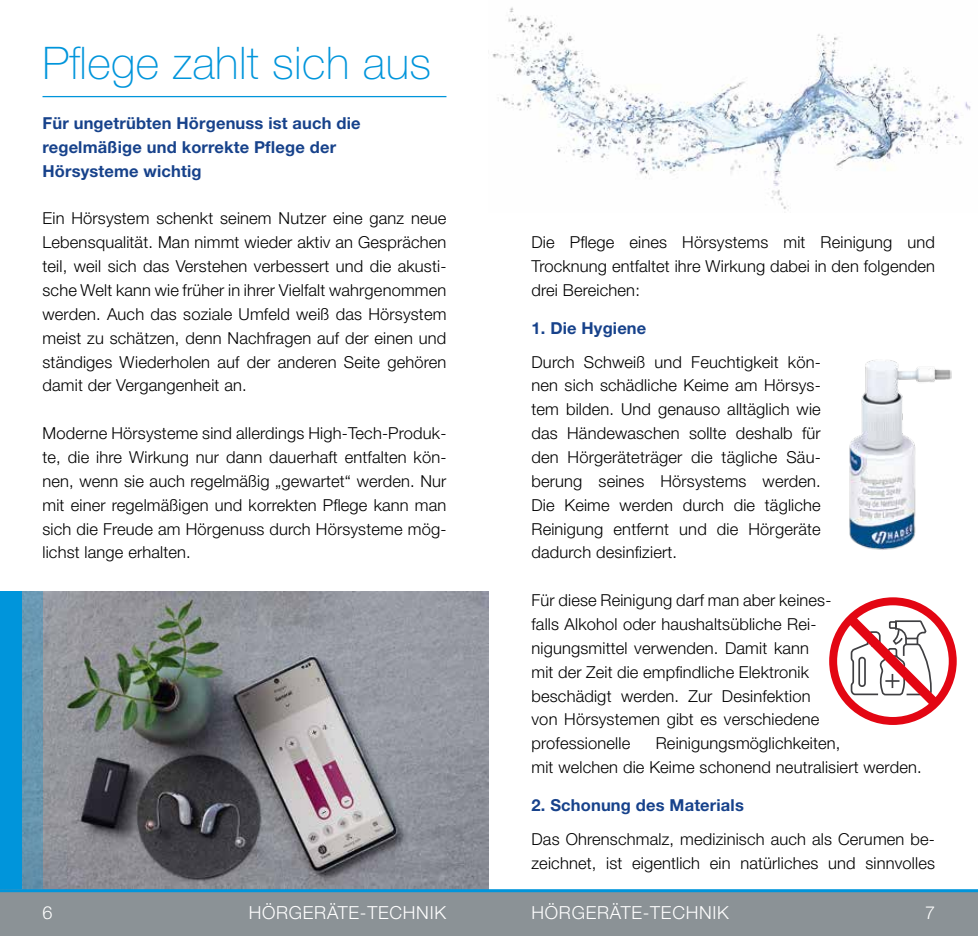
<style>
.page{position:relative;width:978px;height:936px;background:#fff}
.page>*{position:absolute;margin:0;border:0;box-sizing:border-box;transform-origin:0 0}
.t1{font:100 45px "Helvetica Neue LT Std";letter-spacing:.01em;color:#0095db}
.t2{font:300 18px "Helvetica Neue LT Std";letter-spacing:.04em;color:#fff}
.t3{font:300 16.5px/23.9px "Helvetica Neue LT Std";letter-spacing:.01em;color:#000;text-align:justify}
.t4{font:700 16.5px/23.9px "Helvetica Neue LT Std";letter-spacing:.01em;color:#17428b}
</style>
<div class="page">
<hr style="left:43px;top:96px;width:403px;height:1px;background:#0095db">
<svg style="left:829px;top:597px;width:128px;height:128px"></svg>
<img style="left:849px;top:360px;width:103px;height:190px">
<img style="left:43px;top:591px;width:446px;height:298px">
<div style="left:0;top:591px;width:21px;height:298px;background:#0095db"></div>
<div style="left:21px;top:591px;width:22px;height:298px;background:#6997af"></div>
<img style="left:492px;top:7px;width:479px;height:202px">
<div style="left:0;top:890px;width:978px;height:45px;background:#8b9296"></div>
<hr style="left:0;top:889px;width:978px;height:3px;background:#0095db">
<h1 class="t1" style="left:43px;top:37px;width:390px">Pflege zahlt sich aus</h1>
<p class="t4" style="left:43px;top:111px;width:320px">Für ungetrübten Hörgenuss ist auch die regelmäßige und korrekte Pflege der<br>Hörsysteme wichtig</p>
<p class="t3" style="left:43px;top:206px;width:405px">Ein Hörsystem schenkt seinem Nutzer eine ganz neue Lebensqualität. Man nimmt wieder aktiv an Gesprächen teil, weil sich das Verstehen verbessert und die akusti&shy;sche Welt kann wie früher in ihrer Vielfalt wahrgenommen werden. Auch das soziale Umfeld weiß das Hörsystem meist zu schätzen, denn Nachfragen auf der einen und ständiges Wiederholen auf der anderen Seite gehören damit der Vergangenheit an.</p>
<p class="t3" style="left:43px;top:421px;width:405px">Moderne Hörsysteme sind allerdings High-Tech-Produk&shy;te, die ihre Wirkung nur dann dauerhaft entfalten kön&shy;nen, wenn sie auch regelmäßig „gewartet“ werden. Nur mit einer regelmäßigen und korrekten Pflege kann man sich die Freude am Hörgenuss durch Hörsysteme mög&shy;lichst lange erhalten.</p>
<p class="t3" style="left:531px;top:230px;width:405px">Die Pflege eines Hörsystems mit Reinigung und Trocknung entfaltet ihre Wirkung dabei in den folgenden drei Bereichen:</p>
<p class="t4" style="left:531px;top:316px;width:116px">1. Die Hygiene</p>
<p class="t3" style="left:531px;top:349px;width:291px">Durch Schweiß und Feuchtigkeit kön&shy;nen sich schädliche Keime am Hörsys&shy;tem bilden. Und genauso alltäglich wie das Händewaschen sollte deshalb für den Hörgeräteträger die tägliche Säu&shy;berung seines Hörsystems werden.<br>Die Keime werden durch die tägliche Reinigung entfernt und die Hörgeräte dadurch desinfiziert.</p>
<p class="t3" style="left:531px;top:588px;width:302px;text-align:left">Für diese Reinigung darf man aber keines&shy;falls Alkohol oder haushaltsübliche Rei&shy;nigungsmittel verwenden. Damit kann mit der Zeit die empfindliche Elektronik beschädigt werden. Zur Desinfektion von Hörsystemen gibt es verschiedene professionelle</p>
<p class="t3" style="left:531px;top:731px;width:392px;text-indent:124px">Reinigungsmöglichkeiten,<br>mit welchen die Keime schonend neutralisiert werden.</p>
<p class="t4" style="left:531px;top:793px;width:214px">2. Schonung des Materials</p>
<p class="t3" style="left:531px;top:826px;width:405px">Das Ohrenschmalz, medizinisch auch als Cerumen be&shy;zeichnet, ist eigentlich ein natürliches und sinnvolles</p>
<p class="t2" style="left:43px;top:901px;width:12px">6</p>
<p class="t2" style="left:249px;top:901px;width:199px">HÖRGERÄTE-TECHNIK</p>
<p class="t2" style="left:531px;top:901px;width:199px">HÖRGERÄTE-TECHNIK</p>
<p class="t2" style="left:925px;top:901px;width:12px">7</p>
</div>
